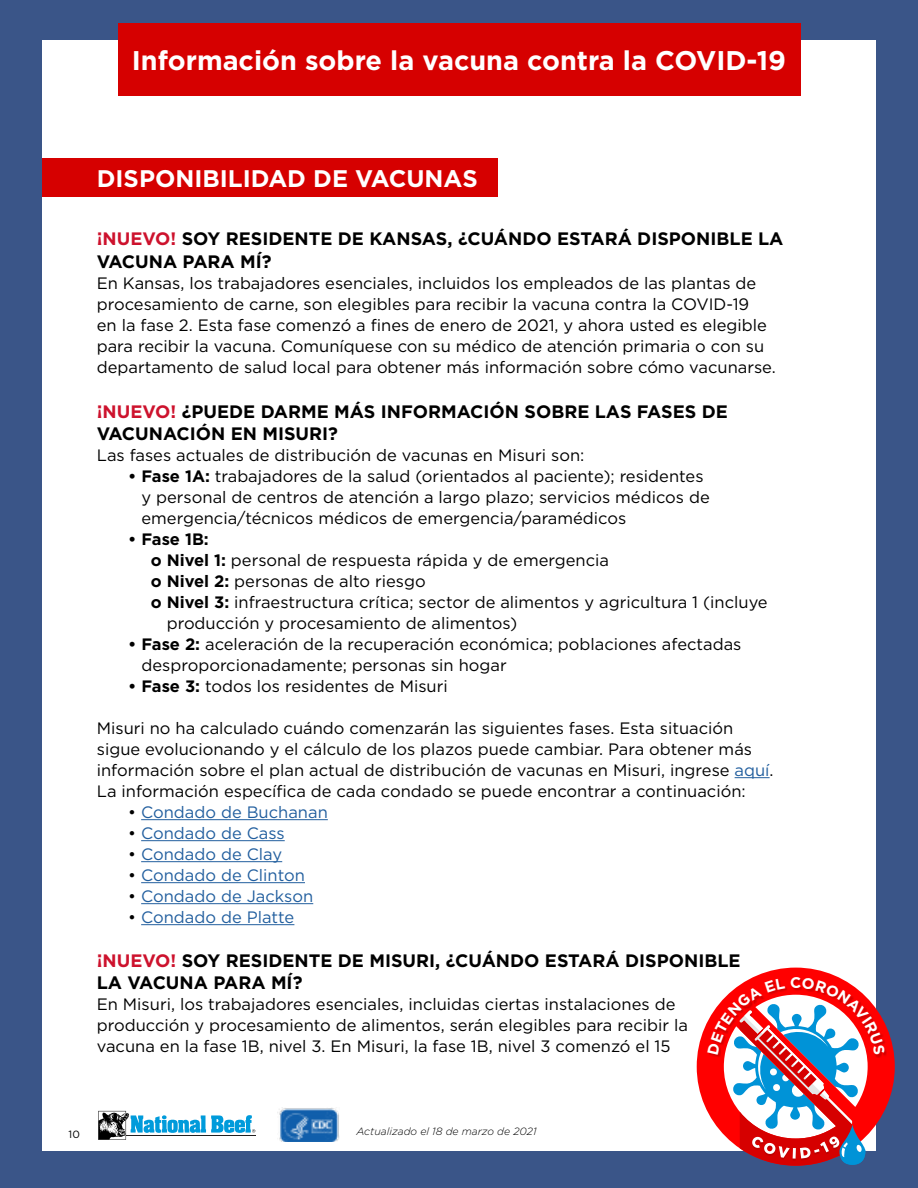
<style>
.page{position:relative;width:918px;height:1188px;background:#3a5588}
.page>*{position:absolute;margin:0;border:0;box-sizing:border-box;transform-origin:0 0}
.t1{font:700 27px "Gotham";color:#fff}
.t2{font:700 24px "Gotham";color:#fff}
.t3{font:700 18px/22.5px "Gotham";color:#000}
.t4{font:16.5px/21px "Gotham";color:#000}
.t5{font:16.5px "Gotham";color:#215e9e}
.t6{font:700 16.5px "Gotham";color:#000}
.t7{font:italic 300 10.5px "Gotham";color:#000}
.t8{font:10.5px "Gotham";color:#000}
.s1{color:#cd122d}
.s2{font-weight:700}
.s3{color:#215e9e}
.s4{color:#000}
</style>
<div class="page">
<div style="left:42px;top:40px;width:834px;height:1111px;background:#fff"></div>
<img style="left:277px;top:1108px;width:62px;height:33px">
<svg style="left:98px;top:1111px;width:157px;height:29px"></svg>
<hr style="left:735px;top:777px;width:35px;height:1px;background:#215e9e">
<hr style="left:141px;top:819px;width:187px;height:1px;background:#215e9e">
<hr style="left:141px;top:840px;width:144px;height:1px;background:#215e9e">
<hr style="left:141px;top:861px;width:141px;height:1px;background:#215e9e">
<hr style="left:141px;top:882px;width:164px;height:1px;background:#215e9e">
<hr style="left:141px;top:903px;width:172px;height:1px;background:#215e9e">
<hr style="left:141px;top:924px;width:153px;height:1px;background:#215e9e">
<div style="left:118px;top:23px;width:682px;height:73px;background:#d60000"></div>
<div style="left:42px;top:158px;width:456px;height:39px;background:#d60000"></div>
<svg style="left:697px;top:968px;width:198px;height:198px"></svg>
<h1 class="t1" style="left:132px;top:43px;width:656px">Información sobre la vacuna contra la COVID-19</h1>
<h2 class="t2" style="left:97px;top:162px;width:382px">DISPONIBILIDAD DE VACUNAS</h2>
<p class="t3" style="left:97px;top:227px;width:688px"><span class="s1">¡NUEVO!</span> SOY RESIDENTE DE KANSAS, ¿CUÁNDO ESTARÁ DISPONIBLE LA<br>VACUNA PARA MÍ?</p>
<p class="t4" style="left:97px;top:272px;width:681px">En Kansas, los trabajadores esenciales, incluidos los empleados de las plantas de procesamiento de carne, son elegibles para recibir la vacuna contra la COVID-19<br>en la fase 2. Esta fase comenzó a fines de enero de 2021, y ahora usted es elegible para recibir la vacuna. Comuníquese con su médico de atención primaria o con su departamento de salud local para obtener más información sobre cómo vacunarse.</p>
<p class="t3" style="left:97px;top:400px;width:633px"><span class="s1">¡NUEVO!</span> ¿PUEDE DARME MÁS INFORMACIÓN SOBRE LAS FASES DE<br>VACUNACIÓN EN MISURI?</p>
<p class="t4" style="left:97px;top:444px;width:489px">Las fases actuales de distribución de vacunas en Misuri son:</p>
<p class="t4" style="left:142px;top:465px;width:570px;text-indent:-13px"><span class="s2">• Fase 1A:</span> trabajadores de la salud (orientados al paciente); residentes y personal de centros de atención a largo plazo; servicios médicos de emergencia/técnicos médicos de emergencia/paramédicos</p>
<p class="t6" style="left:128px;top:528px;width:82px">• Fase 1B:</p>
<p class="t4" style="left:151px;top:549px;width:460px"><span class="s2">o Nivel 1:</span> personal de respuesta rápida y de emergencia</p>
<p class="t4" style="left:151px;top:570px;width:276px"><span class="s2">o Nivel 2:</span> personas de alto riesgo</p>
<p class="t4" style="left:151px;top:591px;width:618px"><span class="s2">o Nivel 3:</span> infraestructura crítica; sector de alimentos y agricultura 1 (incluye</p>
<p class="t4" style="left:167px;top:612px;width:352px">producción y procesamiento de alimentos)</p>
<p class="t4" style="left:142px;top:633px;width:602px;text-indent:-13px"><span class="s2">• Fase 2:</span> aceleración de la recuperación económica; poblaciones afectadas desproporcionadamente; personas sin hogar</p>
<p class="t4" style="left:128px;top:675px;width:321px"><span class="s2">• Fase 3:</span> todos los residentes de Misuri</p>
<p class="t4" style="left:97px;top:717px;width:678px">Misuri no ha calculado cuándo comenzarán las siguientes fases. Esta situación sigue evolucionando y el cálculo de los plazos puede cambiar. Para obtener más información sobre el plan actual de distribución de vacunas en Misuri, ingrese <span class="s3">aquí</span>.<br>La información específica de cada condado se puede encontrar a continuación:</p>
<p class="t5" style="left:128px;top:802px;width:201px"><span class="s4">•</span> Condado de Buchanan</p>
<p class="t5" style="left:128px;top:823px;width:158px"><span class="s4">•</span> Condado de Cass</p>
<p class="t5" style="left:128px;top:844px;width:155px"><span class="s4">•</span> Condado de Clay</p>
<p class="t5" style="left:128px;top:865px;width:178px"><span class="s4">•</span> Condado de Clinton</p>
<p class="t5" style="left:128px;top:886px;width:186px"><span class="s4">•</span> Condado de Jackson</p>
<p class="t5" style="left:128px;top:907px;width:168px"><span class="s4">•</span> Condado de Platte</p>
<p class="t3" style="left:97px;top:949px;width:645px"><span class="s1">¡NUEVO!</span> SOY RESIDENTE DE MISURI, ¿CUÁNDO ESTARÁ DISPONIBLE<br>LA VACUNA PARA MÍ?</p>
<p class="t4" style="left:97px;top:993px;width:593px">En Misuri, los trabajadores esenciales, incluidas ciertas instalaciones de producción y procesamiento de alimentos, serán elegibles para recibir la vacuna en la fase 1B, nivel 3. En Misuri, la fase 1B, nivel 3 comenzó el 15</p>
<p class="t8" style="left:69px;top:1127px;width:13px">10</p>
<p class="t7" style="left:357px;top:1125px;width:182px">Actualizado el 18 de marzo de 2021</p>
</div>
